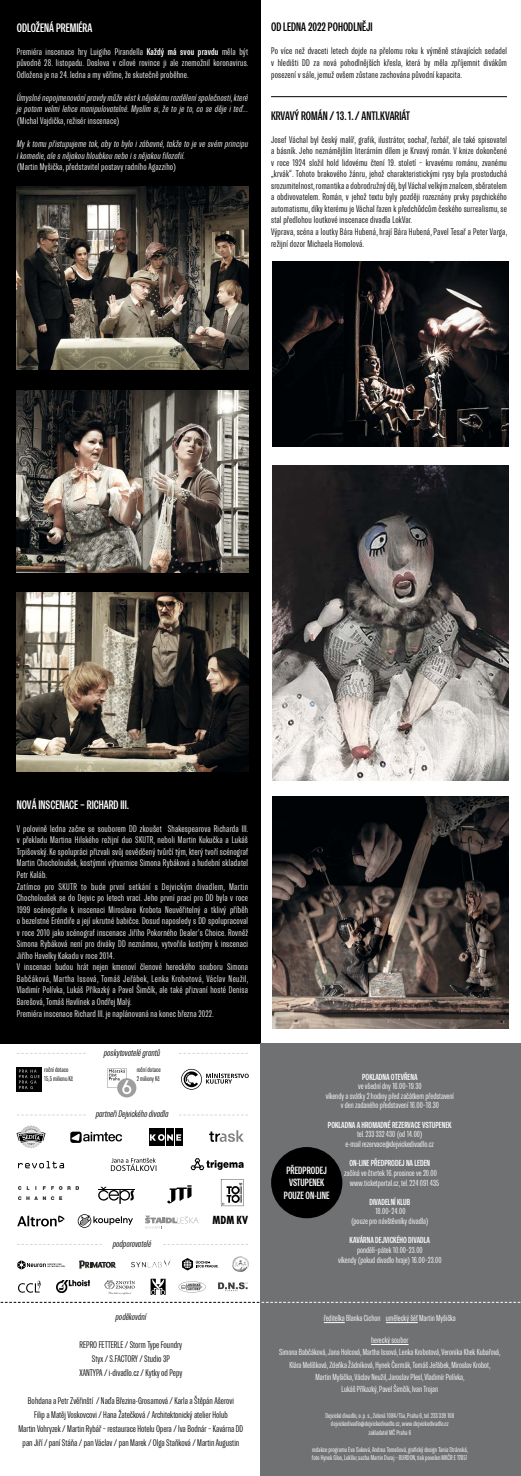
<style>
.page{position:relative;width:521px;height:1476px;background:#fff}
.page>*{position:absolute;margin:0;border:0;box-sizing:border-box;transform-origin:0 0}
.t1{font:700 condensed 12.25px "Trivia Gothic C";color:#000}
.t2{font:700 condensed 12.25px "Trivia Gothic C";color:#fff}
.t3{font:700 condensed 12.25px "Futura TEE";color:#000}
.t4{font:700 condensed 10.5px/12.1px "Trivia Gothic C";color:#fff;text-align:center}
.t5{font:300 condensed 9.62px/11.5px "Trivia Gothic C";letter-spacing:.02em;color:#fff;text-align:justify}
.t6{font:300 condensed 9.62px/11.5px "Trivia Gothic C";letter-spacing:.02em;color:#000;text-align:justify}
.t7{font:300 condensed 9.62px/14px "Trivia Gothic C";color:#000;text-align:center}
.t8{font:italic 300 condensed 9.62px/11.5px "Trivia Gothic C";letter-spacing:.02em;color:#fff}
.t9{font:italic 300 condensed 9.62px "Trivia Gothic C";color:#000}
.t10{font:300 condensed 8.75px/9.6px "Trivia Gothic C";color:#fff;text-align:center}
.t11{font:700 condensed 8.75px "Trivia Gothic C";color:#fff}
.t12{font:300 condensed 7px/8.4px "Trivia Gothic C";color:#fff;text-align:center}
.t13{font:300 condensed 7px/8.8px "Trivia Gothic C";color:#000}
.s1{font-weight:700}
</style>
<div class="page">
<div style="left:0;top:0;width:260px;height:1044px;background:#000"></div>
<div style="left:260px;top:1044px;width:261px;height:432px;background:#707172"></div>
<svg style="left:324px;top:1322px;width:21px;height:1px"></svg>
<hr style="left:386px;top:1322px;width:32px;height:1px;background:#fff">
<hr style="left:371px;top:1344px;width:37px;height:1px;background:#fff">
<svg style="left:167px;top:1185px;width:25px;height:19px"></svg>
<svg style="left:18px;top:1161px;width:46px;height:7px"></svg>
<svg style="left:111px;top:1158px;width:45px;height:13px"></svg>
<img style="left:57px;top:1281px;width:33px;height:12px">
<img style="left:233px;top:1256px;width:15px;height:15px">
<svg style="left:151px;top:1279px;width:15px;height:16px"></svg>
<svg style="left:182px;top:1258px;width:36px;height:12px"></svg>
<svg style="left:17px;top:1260px;width:48px;height:9px"></svg>
<svg style="left:18px;top:1281px;width:23px;height:12px"></svg>
<svg style="left:178px;top:1281px;width:28px;height:12px"></svg>
<svg style="left:16px;top:1125px;width:30px;height:23px"></svg>
<svg style="left:221px;top:1179px;width:22px;height:27px"></svg>
<svg style="left:191px;top:1158px;width:53px;height:12px"></svg>
<div style="left:149px;top:1128px;width:8px;height:17px;background:#000"></div>
<div style="left:166px;top:1128px;width:8px;height:17px;background:#000"></div>
<div style="left:157px;top:1128px;width:8px;height:17px;background:#000"></div>
<div style="left:175px;top:1128px;width:8px;height:17px;background:#000"></div>
<svg style="left:150px;top:1134px;width:31px;height:7px"></svg>
<img style="left:209px;top:1130px;width:35px;height:12px">
<div style="left:117px;top:1078px;width:19px;height:19px;background:#9c9e9f;border-radius:50%"></div>
<svg style="left:107px;top:1068px;width:25px;height:27px"></svg>
<svg style="left:79px;top:1260px;width:37px;height:9px"></svg>
<img style="left:131px;top:1259px;width:40px;height:9px">
<svg style="left:105px;top:1280px;width:30px;height:15px"></svg>
<img style="left:18px;top:1186px;width:60px;height:14px">
<hr style="left:98px;top:1188px;width:37px;height:1px;background:#000">
<svg style="left:98px;top:1187px;width:36px;height:17px"></svg>
<svg style="left:17px;top:1215px;width:48px;height:11px"></svg>
<svg style="left:145px;top:1215px;width:53px;height:14px"></svg>
<svg style="left:218px;top:1282px;width:30px;height:9px"></svg>
<div style="left:70px;top:1131px;width:12px;height:12px;background:#000;border-radius:3px"></div>
<svg style="left:72px;top:1132px;width:50px;height:9px"></svg>
<div style="left:17px;top:1067px;width:12px;height:25px;background:#000"></div>
<div style="left:29px;top:1067px;width:12px;height:25px;background:#000"></div>
<svg style="left:19px;top:1069px;width:21px;height:20px"></svg>
<svg style="left:181px;top:1069px;width:68px;height:21px"></svg>
<svg style="left:0;top:1302px;width:521px;height:1px"></svg>
<svg style="left:17px;top:1114px;width:69px;height:1px"></svg>
<svg style="left:17px;top:1053px;width:69px;height:1px"></svg>
<svg style="left:179px;top:1114px;width:69px;height:1px"></svg>
<svg style="left:163px;top:1244px;width:85px;height:1px"></svg>
<svg style="left:17px;top:1244px;width:85px;height:1px"></svg>
<svg style="left:179px;top:1053px;width:69px;height:1px"></svg>
<svg style="left:78px;top:1214px;width:55px;height:14px"></svg>
<div style="left:271px;top:1147px;width:71px;height:71px;background:#000;border-radius:50%"></div>
<hr style="left:271px;top:96px;width:236px;height:1px;background:#000">
<img style="left:17px;top:186px;width:231px;height:184px">
<img style="left:17px;top:390px;width:231px;height:182px">
<img style="left:17px;top:593px;width:231px;height:178px">
<img style="left:273px;top:261px;width:235px;height:186px">
<img style="left:273px;top:797px;width:236px;height:232px">
<img style="left:273px;top:465px;width:235px;height:315px">
<p class="t2" style="left:17px;top:21px;width:77px">ODLOŽENÁ PREMIÉRA</p>
<p class="t5" style="left:17px;top:46px;width:233px">Premiéra inscenace hry Luigiho Pirandella <span class="s1">Každý má svou pravdu</span> měla být původně 28. listopadu. Doslova v cílové rovince ji ale znemožnil koronavirus.<br>Odložena je na 24. ledna a my věříme, že skutečně proběhne.</p>
<p class="t8" style="left:17px;top:92px;width:233px">Úmyslné nepojmenování pravdy může vést k nějakému rozdělení společnosti, které je potom velmi lehce manipulovatelné. Myslím si, že to je to, co se děje i teď...</p>
<p class="t5" style="left:17px;top:115px;width:104px">(Michal Vajdička, režisér inscenace)</p>
<p class="t8" style="left:17px;top:138px;width:233px">My k tomu přistupujeme tak, aby to bylo i zábavné, takže to je ve svém principu i komedie, ale s nějakou hloubkou nebo i s nějakou filozofií.</p>
<p class="t5" style="left:17px;top:161px;width:161px">(Martin Myšička, představitel postavy radního Agazziho)</p>
<p class="t1" style="left:271px;top:20px;width:103px">OD LEDNA 2022 POHODLNĚJI</p>
<p class="t6" style="left:271px;top:45px;width:237px">Po více než dvaceti letech dojde na přelomu roku k výměně stávajících sedadel v hledišti DD za nová pohodlnějších křesla, která by měla zpříjemnit divákům posezení v sále, jemuž ovšem zůstane zachována původní kapacita.</p>
<p class="t1" style="left:271px;top:109px;width:141px">KRVAVÝ ROMÁN / 13. 1. / ANTI.KVARIÁT</p>
<p class="t6" style="left:271px;top:134px;width:238px;text-align:left">Josef Váchal byl český malíř, grafik, ilustrátor, sochař, řezbář, ale také spisovatel a básník. Jeho neznámějším literárním dílem je Krvavý román. V knize dokončené v roce 1924 složil hold lidovému čtení 19. století – krvavému románu, zvanému „krvák“. Tohoto brakového žánru, jehož charakteristickými rysy byla prostoduchá srozumitelnost, romantika a dobrodružný děj, byl Váchal velkým znalcem, sběratelem a obdivovatelem. Román, v jehož textu byly později rozeznány prvky psychického automatismu, díky kterému je Váchal řazen k předchůdcům českého surrealismu, se stal předlohou loutkové inscenace divadla LokVar.<br>Výprava, scéna a loutky Bára Hubená, hrají Bára Hubená, Pavel Tesař a Peter Varga, režijní dozor Michaela Homolová.</p>
<p class="t2" style="left:17px;top:798px;width:114px">NOVÁ INSCENACE – RICHARD III.</p>
<p class="t5" style="left:17px;top:823px;width:233px;text-align:left">V polovině ledna začne se souborem DD zkoušet Shakespearova Richarda III. v překladu Martina Hilského režijní duo SKUTR, neboli Martin Kukučka a Lukáš Trpišovský. Ke spolupráci přizvali svůj osvědčený tvůrčí tým, který tvoří scénograf Martin Chocholoušek, kostýmní výtvarnice Simona Rybáková a hudební skladatel Petr Kaláb.<br>Zatímco pro SKUTR to bude první setkání s Dejvickým divadlem, Martin Chocholoušek se do Dejvic po letech vrací. Jeho první prací pro DD byla v roce 1999 scénografie k inscenaci Miroslava Krobota Neuvěřitelný a tklivý příběh o bezelstné Eréndiře a její ukrutné babičce. Dosud naposledy s DD spolupracoval v roce 2010 jako scénograf inscenace Jiřího Pokorného Dealer’s Choice. Rovněž Simona Rybáková není pro diváky DD neznámou, vytvořila kostýmy k inscenaci Jiřího Havelky Kakadu v roce 2014.<br>V inscenaci budou hrát nejen kmenoví členové hereckého souboru Simona Babčáková, Martha Issová, Tomáš Jeřábek, Lenka Krobotová, Václav Neužil, Vladimír Polívka, Lukáš Příkazký a Pavel Šimčík, ale také přizvaní hosté Denisa Barešová, Tomáš Havlínek a Ondřej Malý.<br>Premiéra inscenace Richard III. je naplánovaná na konec března 2022.</p>
<p class="t9" style="left:104px;top:1047px;width:58px">poskytovatelé grantů</p>
<p class="t13" style="left:44px;top:1065px;width:30px">roční dotace<br>15,5 milionu Kč</p>
<p class="t13" style="left:137px;top:1065px;width:26px">roční dotace<br>2 miliony Kč</p>
<p class="t9" style="left:96px;top:1109px;width:74px">partneři Dejvického divadla</p>
<p class="t9" style="left:113px;top:1238px;width:40px">podporovatelé</p>
<p class="t3" style="left:212px;top:1213px;width:37px">MDM KV</p>
<p class="t9" style="left:116px;top:1311px;width:32px">poděkování</p>
<p class="t7" style="left:80px;top:1338px;width:104px">REPRO FETTERLE / Storm Type Foundry<br>Styx / S.FACTORY / Studio 3P<br>XANTYPA / i-divadlo.cz / Kytky od Pepy</p>
<p class="t7" style="left:18px;top:1394px;width:226px">Bohdana a Petr Zvěřinští / Naďa Březina-Grosamová / Karla a Štěpán Ašerovi<br>Filip a Matěj Voskovcovi / Hana Žatečková / Architektonický atelier Holub<br>Martin Vohryzek / Martin Rybář – restaurace Hotelu Opera / Iva Bodnár – Kavárna DD pan Jiří / paní Stáňa / pan Václav / pan Marek / Olga Staňková / Martin Augustin</p>
<p class="t11" style="left:362px;top:1072px;width:57px">POKLADNA OTEVŘENA</p>
<p class="t10" style="left:326px;top:1081px;width:130px">ve všední dny 16.00–19.30<br>víkendy a svátky 2 hodiny před začátkem představení v den zadaného představení 16.00–18.30</p>
<p class="t11" style="left:328px;top:1120px;width:125px">POKLADNA A HROMADNÉ REZERVACE VSTUPENEK</p>
<p class="t10" style="left:346px;top:1130px;width:90px">tel. 233 332 430 (od 14.00)<br>e-mail rezervace@dejvickedivadlo.cz</p>
<p class="t11" style="left:349px;top:1158px;width:82px">ON-LINE PŘEDPRODEJ NA LEDEN</p>
<p class="t10" style="left:344px;top:1168px;width:97px;text-align:right">začíná ve čtvrtek 16. prosince ve 20.00 www.ticketportal.cz, tel. 224 091 435</p>
<p class="t11" style="left:369px;top:1197px;width:42px">DIVADELNÍ KLUB</p>
<p class="t10" style="left:351px;top:1207px;width:79px">18.00–24.00<br>(pouze pro návštěvníky divadla)</p>
<p class="t11" style="left:349px;top:1235px;width:82px">KAVÁRNA DEJVICKÉHO DIVADLA</p>
<p class="t10" style="left:338px;top:1245px;width:105px">pondělí–pátek 10.00–23.00<br>víkendy (pokud divadlo hraje) 16.00–23.00</p>
<p class="t4" style="left:284px;top:1165px;width:47px">PŘEDPRODEJ<br>VSTUPENEK<br>POUZE ON-LINE</p>
<p class="t10" style="left:324px;top:1313px;width:133px">ředitelka Blanka Cichon umělecký šéf Martin Myšička</p>
<p class="t10" style="left:279px;top:1334px;width:223px;line-height:12.2px">herecký soubor<br>Simona Babčáková, Jana Holcová, Martha Issová, Lenka Krobotová, Veronika Khek Kubařová, Klára Melíšková, Zdeňka Žádníková, Hynek Čermák, Tomáš Jeřábek, Miroslav Krobot,<br>Martin Myšička, Václav Neužil, Jaroslav Plesl, Vladimír Polívka,<br>Lukáš Příkazký, Pavel Šimčík, Ivan Trojan</p>
<p class="t12" style="left:325px;top:1411px;width:130px">Dejvické divadlo, o. p. s., Zelená 1084/15a, Praha 6, tel. 233 339 108 dejvickedivadlo@dejvickedivadlo.cz, www.dejvickedivadlo.cz zakladatel MČ Praha 6</p>
<p class="t12" style="left:312px;top:1445px;width:157px;text-align:left">redakce programu Eva Suková, Andrea Tomešová, grafický design Tania Stránská, foto Hynek Glos, LokVar, sazba Martin Duraj – BURDON, tisk povolen MKČR E 17851</p>
</div>
